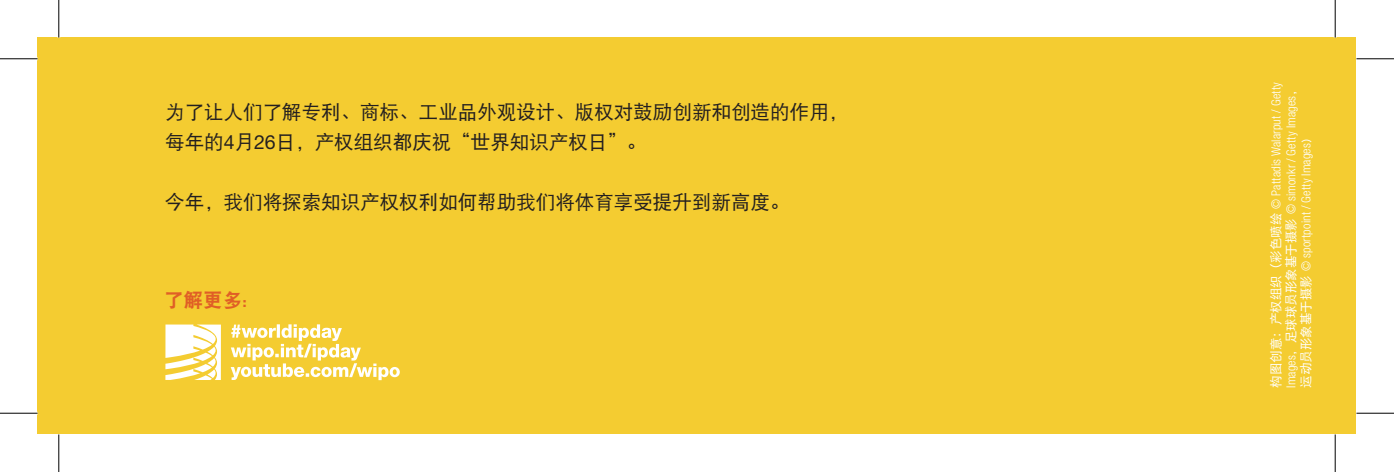
<style>
.page{position:relative;width:1394px;height:472px;background:#fff}
.page>*{position:absolute;margin:0;border:0;box-sizing:border-box;transform-origin:0 0}
.C_text{font:19.5px/30px "DFP Hei W5";color:#231f20}
.t1{font:19.5px "DFP Hei W9";color:#e05f26}
.credit_line_C{font:300 condensed 12.5px/15px "Helvetica Neue LT Std";letter-spacing:.015em;color:#fff}
.s1{font-family:"Helvetica Neue LT Std"}
.s2{font-family:"DFP Hei W5";font-weight:400;font-stretch:normal}
</style>
<div class="page">
<div style="left:38px;top:38px;width:1318px;height:396px;background:#f4cc31"></div>
<svg style="left:165px;top:324px;width:56px;height:56px"></svg>
<svg style="left:231px;top:324px;width:169px;height:56px"></svg>
<hr style="left:0;top:58px;width:38px;height:1px;background:#000">
<hr style="left:1356px;top:58px;width:37px;height:1px;background:#000">
<hr style="left:0;top:413px;width:38px;height:1px;background:#000">
<hr style="left:1356px;top:413px;width:37px;height:1px;background:#000">
<hr style="left:58px;top:0;width:1px;height:37px;background:#000">
<hr style="left:58px;top:434px;width:1px;height:38px;background:#000">
<hr style="left:1334px;top:0;width:1px;height:37px;background:#000">
<hr style="left:1334px;top:434px;width:1px;height:38px;background:#000">
<p class="C_text" style="left:165px;top:96px;width:684px">为了让人们了解专利、商标、工业品外观设计、版权对鼓励创新和创造的作用，每年的<span class="s1">4</span>月<span class="s1">26</span>日，产权组织都庆祝“世界知识产权日“。</p>
<p class="C_text" style="left:165px;top:186px;width:626px">今年，我们将探索知识产权权利如何帮助我们将体育享受提升到新高度。</p>
<p class="t1" style="left:164px;top:290px;width:85px">了解更多:</p>
<p class="credit_line_C" style="left:1268px;top:388px;width:307px;rotate:-90deg"><span class="s2">构图创意：产权组织（彩色喷绘</span> © Pattadis Walarput / Getty<br>Images<span class="s2">，足球球员形象基于摄影</span> © simonkr / Getty Images<span class="s2">，运动员形象基于摄影</span> © sportpoint / Getty Images<span class="s2">(</span></p>
</div>
